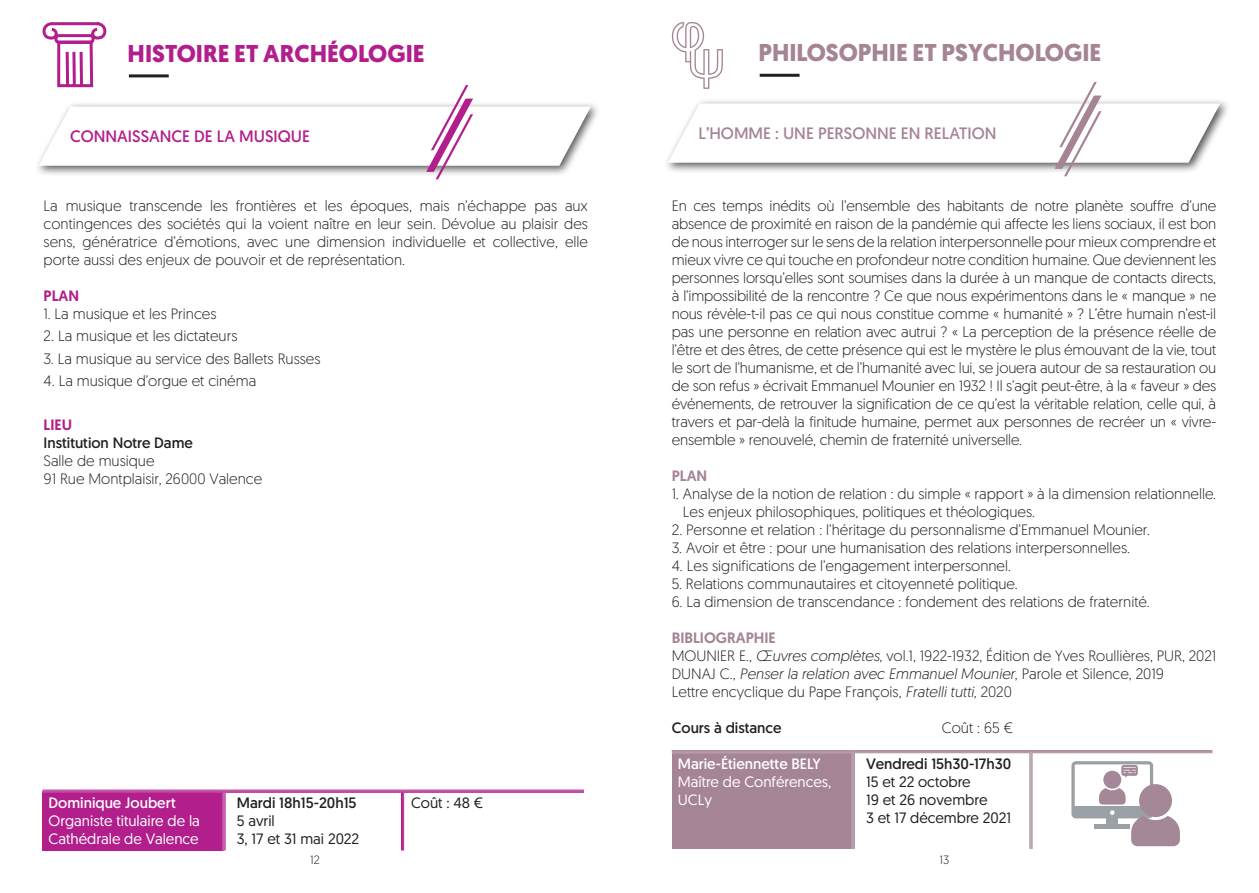
<style>
.page{position:relative;width:1259px;height:893px;background:#fff}
.page>*{position:absolute;margin:0;border:0;box-sizing:border-box;transform-origin:0 0}
.t1{font:700 24.3px "Geomanist";color:#a58495}
.t2{font:700 24.3px "Geomanist";color:#b21e8b}
.t3{font:16.5px "Geomanist";color:#a58495}
.t4{font:16.5px "Geomanist";color:#b21e8b}
.t5{font:300 15px/18px "Geomanist";color:#231f20;text-align:justify}
.t6{font:15px "Geomanist";color:#231f20}
.t7{font:15px "Geomanist";color:#231f20}
.t8{font:15px/18px "Geomanist";color:#fff}
.t9{font:italic 300 15px "Geomanist";color:#231f20}
.t10{font:15px "Geomanist";color:#fff}
.t11{font:500 15px "Geomanist";color:#a58495}
.t12{font:500 15px "Geomanist";color:#b21e8b}
.t13{font:300 12px "Geomanist";color:#231f20}
.s1{font-style:italic}
.s2{font-style:normal}
</style>
<div class="page">
<div style="left:34px;top:101px;width:567px;height:76px;background:#231f20;opacity:.75"></div>
<svg style="left:39px;top:22px;width:552px;height:157px"></svg>
<div style="left:43px;top:791px;width:181px;height:59px;background:#b21e8b"></div>
<hr style="left:43px;top:790px;width:181px;height:3px;background:#fff">
<hr style="left:222px;top:793px;width:3px;height:57px;background:#fff">
<hr style="left:43px;top:790px;width:181px;height:1px;background:#b21e8b">
<hr style="left:43px;top:791px;width:181px;height:1px;background:#b21e8b">
<hr style="left:43px;top:792px;width:180px;height:1px;background:#b21e8b">
<hr style="left:224px;top:790px;width:178px;height:1px;background:#b21e8b">
<hr style="left:224px;top:791px;width:178px;height:1px;background:#b21e8b">
<hr style="left:225px;top:792px;width:177px;height:1px;background:#b21e8b">
<hr style="left:222px;top:793px;width:1px;height:57px;background:#b21e8b">
<hr style="left:224px;top:791px;width:1px;height:59px;background:#b21e8b">
<hr style="left:225px;top:793px;width:1px;height:57px;background:#b21e8b">
<hr style="left:402px;top:790px;width:182px;height:1px;background:#b21e8b">
<hr style="left:402px;top:791px;width:182px;height:1px;background:#b21e8b">
<hr style="left:403px;top:792px;width:181px;height:1px;background:#b21e8b">
<hr style="left:401px;top:793px;width:1px;height:57px;background:#b21e8b">
<hr style="left:402px;top:791px;width:1px;height:59px;background:#b21e8b">
<hr style="left:403px;top:793px;width:1px;height:57px;background:#b21e8b">
<div style="left:663px;top:98px;width:567px;height:76px;background:#231f20;opacity:.75"></div>
<svg style="left:668px;top:22px;width:552px;height:154px"></svg>
<div style="left:672px;top:752px;width:181px;height:97px;background:#a58495"></div>
<hr style="left:672px;top:750px;width:181px;height:3px;background:#fff">
<hr style="left:851px;top:753px;width:3px;height:96px;background:#fff">
<hr style="left:672px;top:750px;width:181px;height:1px;background:#a58495">
<hr style="left:672px;top:751px;width:181px;height:1px;background:#a58495">
<hr style="left:672px;top:752px;width:180px;height:1px;background:#a58495">
<hr style="left:853px;top:750px;width:178px;height:1px;background:#a58495">
<hr style="left:853px;top:751px;width:178px;height:1px;background:#a58495">
<hr style="left:854px;top:752px;width:176px;height:1px;background:#a58495">
<hr style="left:851px;top:753px;width:1px;height:96px;background:#a58495">
<hr style="left:853px;top:752px;width:1px;height:97px;background:#a58495">
<hr style="left:854px;top:753px;width:1px;height:96px;background:#a58495">
<hr style="left:1031px;top:750px;width:181px;height:1px;background:#a58495">
<hr style="left:1031px;top:751px;width:181px;height:1px;background:#a58495">
<hr style="left:1031px;top:752px;width:181px;height:1px;background:#a58495">
<hr style="left:1029px;top:753px;width:1px;height:96px;background:#a58495">
<hr style="left:1030px;top:752px;width:1px;height:97px;background:#a58495">
<hr style="left:1031px;top:753px;width:1px;height:96px;background:#a58495">
<svg style="left:1071px;top:761px;width:109px;height:85px"></svg>
<p class="t2" style="left:128px;top:37px;width:298px">HISTOIRE ET ARCHÉOLOGIE</p>
<p class="t1" style="left:758px;top:36px;width:344px">PHILOSOPHIE ET PSYCHOLOGIE</p>
<p class="t4" style="left:70px;top:125px;width:241px">CONNAISSANCE DE LA MUSIQUE</p>
<p class="t5" style="left:44px;top:196px;width:546px">La musique transcende les frontières et les époques, mais n’échappe pas aux contingences des sociétés qui la voient naître en leur sein. Dévolue au plaisir des sens, génératrice d’émotions, avec une dimension individuelle et collective, elle porte aussi des enjeux de pouvoir et de représentation.</p>
<p class="t12" style="left:44px;top:286px;width:37px">PLAN</p>
<p class="t5" style="left:44px;top:304px;width:174px">1. La musique et les Princes</p>
<p class="t5" style="left:44px;top:327px;width:195px">2. La musique et les dictateurs</p>
<p class="t5" style="left:44px;top:349px;width:278px">3. La musique au service des Ballets Russes</p>
<p class="t5" style="left:44px;top:371px;width:214px">4. La musique d’orgue et cinéma</p>
<p class="t12" style="left:44px;top:415px;width:30px">LIEU</p>
<p class="t7" style="left:44px;top:433px;width:151px">Institution Notre Dame</p>
<p class="t5" style="left:44px;top:452px;width:112px">Salle de musique</p>
<p class="t5" style="left:44px;top:470px;width:220px">91 Rue Montplaisir, 26000 Valence</p>
<p class="t10" style="left:49px;top:793px;width:129px">Dominique Joubert</p>
<p class="t8" style="left:49px;top:812px;width:153px">Organiste titulaire de la<br>Cathédrale de Valence</p>
<p class="t7" style="left:237px;top:793px;width:121px">Mardi 18h15-20h15</p>
<p class="t6" style="left:237px;top:811px;width:40px">5 avril</p>
<p class="t6" style="left:237px;top:829px;width:124px">3, 17 et 31 mai 2022</p>
<p class="t6" style="left:411px;top:793px;width:74px">Coût : 48 €</p>
<p class="t3" style="left:698px;top:123px;width:299px">L’HOMME : UNE PERSONNE EN RELATION</p>
<p class="t5" style="left:672px;top:196px;width:546px">En ces temps inédits où l’ensemble des habitants de notre planète souffre d’une absence de proximité en raison de la pandémie qui affecte les liens sociaux, il est bon de nous interroger sur le sens de la relation interpersonnelle pour mieux comprendre et mieux vivre ce qui touche en profondeur notre condition humaine. Que deviennent les personnes lorsqu’elles sont soumises dans la durée à un manque de contacts directs, à l’impossibilité de la rencontre ? Ce que nous expérimentons dans le « manque » ne nous révèle-t-il pas ce qui nous constitue comme « humanité » ? L’être humain n’est-il pas une personne en relation avec autrui ? « La perception de la présence réelle de l’être et des êtres, de cette présence qui est le mystère le plus émouvant de la vie, tout le sort de l’humanisme, et de l’humanité avec lui, se jouera autour de sa restauration ou de son refus » écrivait Emmanuel Mounier en 1932 ! Il s’agit peut-être, à la « faveur » des événements, de retrouver la signification de ce qu’est la véritable relation, celle qui, à travers et par-delà la finitude humaine, permet aux personnes de recréer un « vivre&shy;ensemble » renouvelé, chemin de fraternité universelle.</p>
<p class="t11" style="left:672px;top:466px;width:37px">PLAN</p>
<p class="t5" style="left:683px;top:484px;width:535px;text-indent:-11px">1. Analyse de la notion de relation : du simple « rapport » à la dimension relationnelle.<br>Les enjeux philosophiques, politiques et théologiques.</p>
<p class="t5" style="left:672px;top:520px;width:480px">2. Personne et relation : l’héritage du personnalisme d’Emmanuel Mounier.</p>
<p class="t5" style="left:672px;top:538px;width:460px">3. Avoir et être : pour une humanisation des relations interpersonnelles.</p>
<p class="t5" style="left:672px;top:556px;width:341px">4. Les significations de l’engagement interpersonnel.</p>
<p class="t5" style="left:672px;top:574px;width:347px">5. Relations communautaires et citoyenneté politique.</p>
<p class="t5" style="left:672px;top:592px;width:479px">6. La dimension de transcendance : fondement des relations de fraternité.</p>
<p class="t11" style="left:672px;top:628px;width:106px">BIBLIOGRAPHIE</p>
<p class="t5" style="left:672px;top:646px;width:546px">MOUNIER E., <span class="s1">Œuvres complètes</span>, vol.1, 1922-1932, Édition de Yves Roullières, PUR, 2021</p>
<p class="t9" style="left:672px;top:664px;width:494px"><span class="s2">DUNAJ C.,</span> Penser la relation avec Emmanuel Mounier<span class="s2">, Parole et Silence, 2019</span></p>
<p class="t5" style="left:672px;top:682px;width:341px">Lettre encyclique du Pape François, <span class="s1">Fratelli tutti,</span> 2020</p>
<p class="t7" style="left:672px;top:718px;width:111px">Cours à distance</p>
<p class="t5" style="left:942px;top:718px;width:73px">Coût : 65 €</p>
<p class="t10" style="left:678px;top:754px;width:145px">Marie-Étiennette BELY</p>
<p class="t8" style="left:678px;top:772px;width:155px">Maître de Conférences,<br>UCLy</p>
<p class="t7" style="left:866px;top:754px;width:147px">Vendredi 15h30-17h30</p>
<p class="t6" style="left:866px;top:772px;width:106px">15 et 22 octobre</p>
<p class="t6" style="left:866px;top:790px;width:123px">19 et 26 novembre</p>
<p class="t6" style="left:866px;top:808px;width:147px">3 et 17 décembre 2021</p>
<p class="t13" style="left:310px;top:852px;width:11px">12</p>
<p class="t13" style="left:939px;top:852px;width:11px">13</p>
</div>
